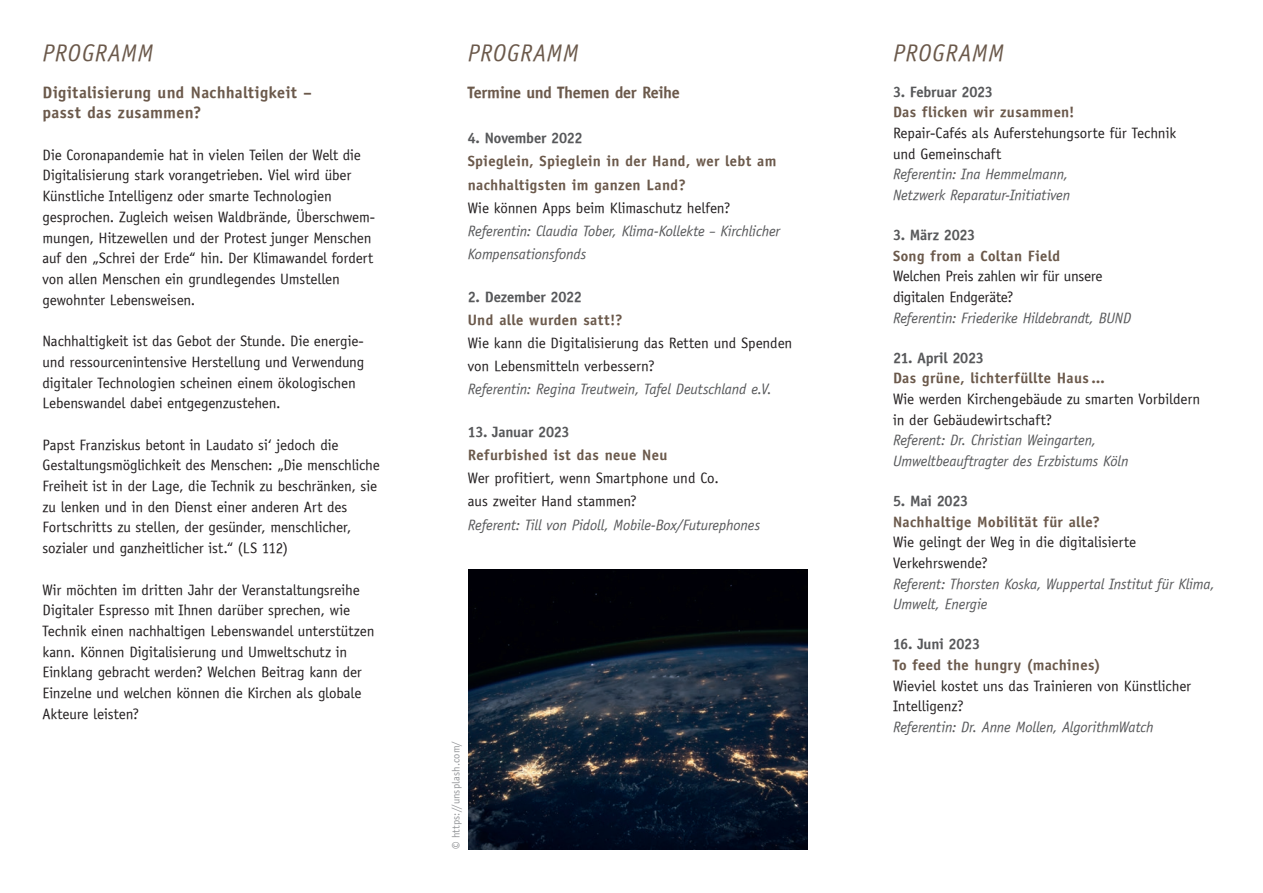
<style>
.page{position:relative;width:1263px;height:893px;background:#fff}
.page>*{position:absolute;margin:0;border:0;box-sizing:border-box;transform-origin:0 0}
.t1{font:italic 24px "Officina Sans ITCTT Book";letter-spacing:.045em;color:#6b594b}
.t2{font:16.5px/20.7px "Officina Sans ITCTT Bold";letter-spacing:.015em;color:#6b594b}
.t3{font:16.5px "Officina Sans ITCTT Bold";letter-spacing:-.015em;color:#6b594b}
.t4{font:15px/20.7px "Officina Sans ITCTT Book";letter-spacing:-.005em;color:#231f20}
.t5{font:italic 15px/20.7px "Officina Sans ITCTT Book";letter-spacing:-.01em;color:#57585a}
.t6{font:15px/23.2px "Officina Sans ITCTT Bold";letter-spacing:.025em;color:#6b594b}
.t7{font:15px "Officina Sans ITCTT Bold";letter-spacing:-.015em;color:#57585a}
.t8{font:10.5px "Officina Sans ITCTT Book";letter-spacing:.01em;color:#939598}
</style>
<div class="page">
<img style="left:468px;top:570px;width:340px;height:279px">
<h1 class="t1" style="left:43px;top:39px;width:112px">PROGRAMM</h1>
<h1 class="t1" style="left:468px;top:39px;width:112px">PROGRAMM</h1>
<h1 class="t1" style="left:893px;top:39px;width:112px">PROGRAMM</h1>
<p class="t2" style="left:43px;top:82px;width:271px">Digitalisierung und Nachhaltigkeit – passt das zusammen?</p>
<p class="t4" style="left:43px;top:144px;width:334px">Die Coronapandemie hat in vielen Teilen der Welt die Digitalisierung stark vorangetrieben. Viel wird über Künstliche Intelligenz oder smarte Technologien gesprochen. Zugleich weisen Waldbrände, Überschwem&shy;mungen, Hitzewellen und der Protest junger Menschen auf den „Schrei der Erde“ hin. Der Klimawandel fordert von allen Menschen ein grundlegendes Umstellen gewohnter Lebensweisen.</p>
<p class="t4" style="left:43px;top:331px;width:323px">Nachhaltigkeit ist das Gebot der Stunde. Die energie&shy;und ressourcenintensive Herstellung und Verwendung digitaler Technologien scheinen einem ökologischen Lebenswandel dabei entgegenzustehen.</p>
<p class="t4" style="left:43px;top:434px;width:339px">Papst Franziskus betont in Laudato si‘ jedoch die Gestaltungsmöglichkeit des Menschen: „Die menschliche Freiheit ist in der Lage, die Technik zu beschränken, sie zu lenken und in den Dienst einer anderen Art des Fortschritts zu stellen, der gesünder, menschlicher, sozialer und ganzheitlicher ist.“ (LS 112)</p>
<p class="t4" style="left:43px;top:579px;width:333px">Wir möchten im dritten Jahr der Veranstaltungsreihe Digitaler Espresso mit Ihnen darüber sprechen, wie Technik einen nachhaltigen Lebenswandel unterstützen kann. Können Digitalisierung und Umweltschutz in Einklang gebracht werden? Welchen Beitrag kann der Einzelne und welchen können die Kirchen als globale Akteure leisten?</p>
<p class="t7" style="left:893px;top:82px;width:101px">3. Februar 2023</p>
<p class="t6" style="left:893px;top:100px;width:183px">Das flicken wir zusammen!</p>
<p class="t4" style="left:893px;top:122px;width:284px">Repair-Cafés als Auferstehungsorte für Technik und Gemeinschaft</p>
<p class="t5" style="left:893px;top:164px;width:179px">Referentin: Ina Hemmelmann,<br>Netzwerk Reparatur-Initiativen</p>
<p class="t7" style="left:893px;top:225px;width:84px">3. März 2023</p>
<p class="t6" style="left:893px;top:244px;width:169px">Song from a Coltan Field</p>
<p class="t4" style="left:893px;top:266px;width:211px">Welchen Preis zahlen wir für unsere digitalen Endgeräte?</p>
<p class="t5" style="left:893px;top:307px;width:240px">Referentin: Friederike Hildebrandt, BUND</p>
<p class="t7" style="left:893px;top:348px;width:92px">21. April 2023</p>
<p class="t6" style="left:893px;top:366px;width:213px">Das grüne, lichterfüllte Haus …</p>
<p class="t4" style="left:893px;top:388px;width:309px">Wie werden Kirchengebäude zu smarten Vorbildern in der Gebäudewirtschaft?</p>
<p class="t5" style="left:893px;top:430px;width:237px">Referent: Dr. Christian Weingarten,<br>Umweltbeauftragter des Erzbistums Köln</p>
<p class="t7" style="left:893px;top:491px;width:77px">5. Mai 2023</p>
<p class="t6" style="left:893px;top:510px;width:208px">Nachhaltige Mobilität für alle?</p>
<p class="t4" style="left:893px;top:532px;width:245px">Wie gelingt der Weg in die digitalisierte<br>Verkehrswende?</p>
<p class="t5" style="left:893px;top:573px;width:323px">Referent: Thorsten Koska, Wuppertal Institut für Klima,<br>Umwelt, Energie</p>
<p class="t7" style="left:893px;top:635px;width:89px">16. Juni 2023</p>
<p class="t6" style="left:893px;top:653px;width:209px">To feed the hungry (machines)</p>
<p class="t4" style="left:893px;top:675px;width:300px">Wieviel kostet uns das Trainieren von Künstlicher<br>Intelligenz?</p>
<p class="t5" style="left:893px;top:716px;width:262px">Referentin: Dr. Anne Mollen, AlgorithmWatch</p>
<p class="t3" style="left:468px;top:82px;width:214px">Termine und Themen der Reihe</p>
<p class="t7" style="left:468px;top:129px;width:116px">4. November 2022</p>
<p class="t6" style="left:468px;top:150px;width:310px">Spieglein, Spieglein in der Hand, wer lebt am nachhaltigsten im ganzen Land?</p>
<p class="t4" style="left:468px;top:197px;width:264px">Wie können Apps beim Klimaschutz helfen?</p>
<p class="t5" style="left:468px;top:219px;width:314px;line-height:23.2px">Referentin: Claudia Tober, Klima-Kollekte – Kirchlicher<br>Kompensationsfonds</p>
<p class="t7" style="left:468px;top:287px;width:116px">2. Dezember 2022</p>
<p class="t6" style="left:468px;top:308px;width:156px">Und alle wurden satt!?</p>
<p class="t4" style="left:468px;top:331px;width:326px;line-height:23.2px">Wie kann die Digitalisierung das Retten und Spenden von Lebensmitteln verbessern?</p>
<p class="t5" style="left:468px;top:379px;width:306px">Referentin: Regina Treutwein, Tafel Deutschland e.V.</p>
<p class="t7" style="left:468px;top:422px;width:103px">13. Januar 2023</p>
<p class="t6" style="left:468px;top:443px;width:201px">Refurbished ist das neue Neu</p>
<p class="t4" style="left:468px;top:466px;width:253px;line-height:23.2px">Wer profitiert, wenn Smartphone und Co. aus zweiter Hand stammen?</p>
<p class="t5" style="left:468px;top:514px;width:294px">Referent: Till von Pidoll, Mobile-Box/Futurephones</p>
<p class="t8" style="left:450px;top:849px;width:109px;rotate:-90deg">© https://unsplash.com/</p>
</div>
